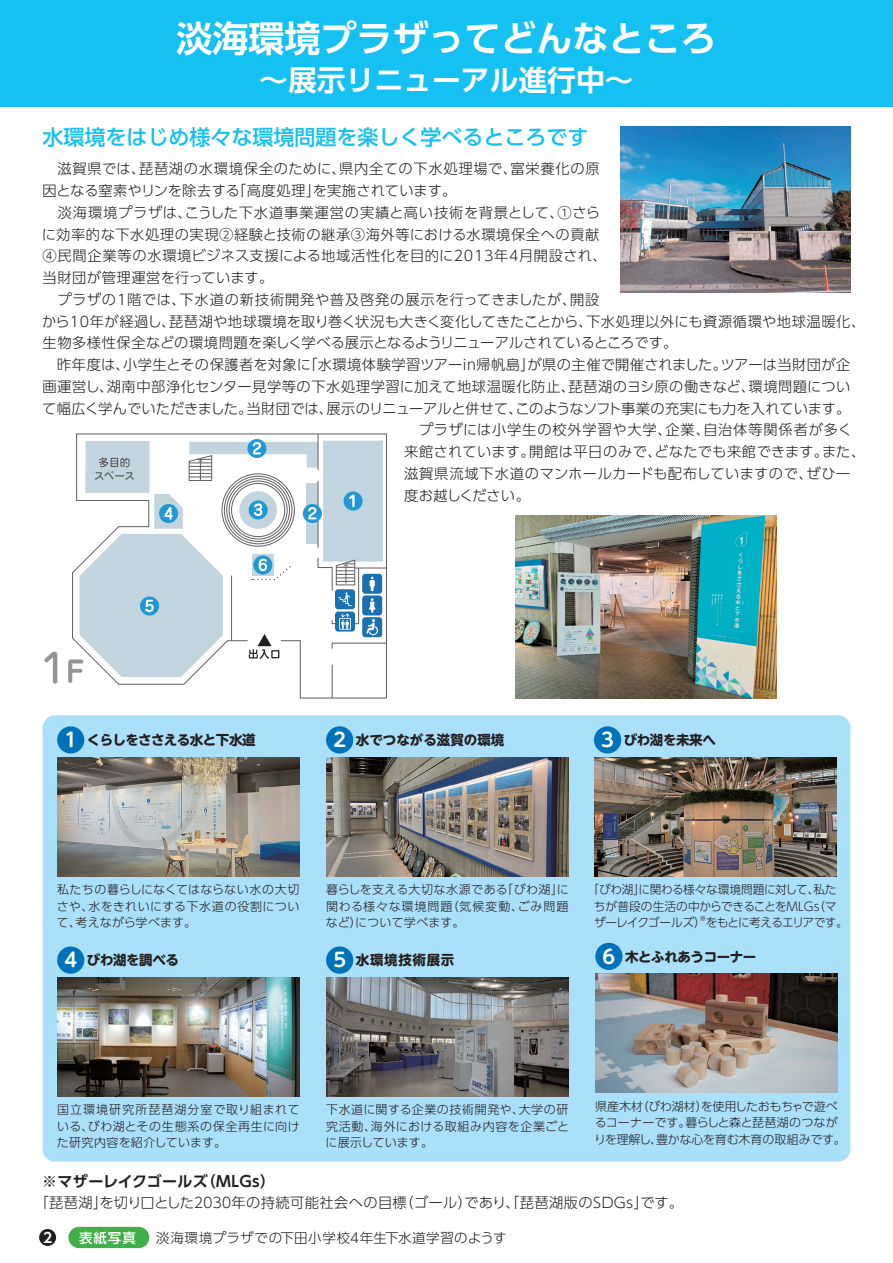
<style>
.page{position:relative;width:893px;height:1263px;background:#fff}
.page>*{position:absolute;margin:0;border:0;box-sizing:border-box;transform-origin:0 0}
.t1{font:700 36px "UD Shin Go Pro De";color:#fff}
.t2{font:700 28.8px "UD Shin Go Pro De";color:#fff}
.t3{font:500 21px "UD Shin Go Pro";color:#15c0f2}
.t4{font:700 15px "UD Shin Go Pro De";letter-spacing:.025em;color:#231f20}
.t5{font:300 14.25px "UD Shin Go Pro";letter-spacing:.03em;color:#231f20}
.t6{font:300 14.25px "UD Shin Go Pro";letter-spacing:.05em;color:#231f20}
.t7{font:300 14.25px "UD Shin Go Pro";letter-spacing:.06em;color:#231f20}
.t8{font:300 14.25px "UD Shin Go Pro";letter-spacing:-.005em;color:#231f20}
.t9{font:300 14.25px "UD Shin Go Pro";color:#231f20}
.t10{font:300 14.25px "UD Shin Go Pro";letter-spacing:.055em;color:#231f20}
.t11{font:300 14.25px "UD Shin Go Pro";letter-spacing:.01em;color:#231f20}
.t12{font:700 13.8px "UD Shin Go Pro De";color:#fff}
.t13{font:700 13.5px "UD Shin M Go Pro";letter-spacing:-.03em;color:#231f20}
.t14{font:300 13.5px "UD Shin Go Pro";letter-spacing:.03em;color:#231f20}
.t15{font:700 13.5px "UD Shin M Go Pro";letter-spacing:-.05em;color:#231f20}
.t16{font:700 13.5px "UD Shin M Go Pro";color:#231f20}
.t17{font:700 13.5px "UD Shin M Go Pro";letter-spacing:.05em;color:#231f20}
.t18{font:500 13.5px "UD Shin Go Pro";color:#fff}
.t19{font:300 12px/16.5px "UD Shin Go Pro";letter-spacing:.01em;color:#231f20;text-align:justify}
.t20{font:300 12px/16.5px "UD Shin Go Pro";letter-spacing:-.03em;color:#231f20}
.t21{font:300 12px/16.5px "UD Shin Go Pro";letter-spacing:-.02em;color:#231f20}
.t22{font:300 7.05px "UD Shin Go Pro";color:#231f20}
.s1{font-family:"UD Shin M Go Pro De";font-size:19.2px;color:#fff}
</style>
<div class="page">
<div style="left:0;top:0;width:893px;height:106px;background:#15c0f2"></div>
<div style="left:68px;top:1227px;width:81px;height:21px;background:#40ae49;border-radius:11px"></div>
<img style="left:621px;top:127px;width:229px;height:166px">
<svg style="left:76px;top:433px;width:311px;height:266px"></svg>
<hr style="left:332px;top:665px;width:1px;height:33px;background:#636366">
<svg style="left:44px;top:651px;width:13px;height:33px"></svg>
<svg style="left:247px;top:439px;width:19px;height:19px"></svg>
<hr style="left:317px;top:434px;width:2px;height:36px;background:#636366">
<svg style="left:68px;top:441px;width:319px;height:242px"></svg>
<img style="left:515px;top:515px;width:261px;height:183px">
<div style="left:43px;top:715px;width:807px;height:447px;background:#aae0f9;border-radius:13px"></div>
<img style="left:57px;top:757px;width:242px;height:119px">
<div style="left:57px;top:726px;width:27px;height:27px;background:#0072bc;border-radius:50%"></div>
<img style="left:326px;top:757px;width:242px;height:119px">
<div style="left:326px;top:726px;width:27px;height:27px;background:#0072bc;border-radius:50%"></div>
<img style="left:594px;top:757px;width:242px;height:119px">
<div style="left:594px;top:726px;width:27px;height:27px;background:#0072bc;border-radius:50%"></div>
<img style="left:57px;top:977px;width:242px;height:119px">
<div style="left:57px;top:946px;width:27px;height:28px;background:#0072bc;border-radius:50%"></div>
<img style="left:326px;top:977px;width:242px;height:119px">
<div style="left:326px;top:946px;width:27px;height:28px;background:#0072bc;border-radius:50%"></div>
<img style="left:595px;top:974px;width:243px;height:119px">
<div style="left:595px;top:943px;width:27px;height:27px;background:#0072bc;border-radius:50%"></div>
<div style="left:39px;top:1229px;width:17px;height:17px;background:#231f20;border-radius:50%"></div>
<h1 class="t1" style="left:176px;top:9px;width:542px">淡海環境プラザってどんなところ</h1>
<h2 class="t2" style="left:259px;top:57px;width:376px">～展示リニューアル進行中～</h2>
<h3 class="t3" style="left:43px;top:120px;width:548px">水環境をはじめ様々な環境問題を楽しく学べるところです</h3>
<p class="t6" style="left:43px;top:157px;width:559px">　滋賀県では、琵琶湖の水環境保全のために、県内全ての下水処理場で、富栄養化の原</p>
<p class="t11" style="left:43px;top:179px;width:415px">因となる窒素やリンを除去する「高度処理」を実施されています。</p>
<p class="t10" style="left:43px;top:201px;width:559px">　淡海環境プラザは、こうした下水道事業運営の実績と高い技術を背景として、①さら</p>
<p class="t5" style="left:42px;top:223px;width:559px">に効率的な下水処理の実現②経験と技術の継承③海外等における水環境保全への貢献</p>
<p class="t6" style="left:43px;top:244px;width:566px">④民間企業等の水環境ビジネス支援による地域活性化を目的に2013年4月開設され、</p>
<p class="t5" style="left:43px;top:266px;width:232px">当財団が管理運営を行っています。</p>
<p class="t7" style="left:43px;top:288px;width:558px">　プラザの1階では、下水道の新技術開発や普及啓発の展示を行ってきましたが、開設</p>
<p class="t5" style="left:42px;top:310px;width:824px">から10年が経過し、琵琶湖や地球環境を取り巻く状況も大きく変化してきたことから、下水処理以外にも資源循環や地球温暖化、</p>
<p class="t9" style="left:43px;top:331px;width:636px">生物多様性保全などの環境問題を楽しく学べる展示となるようリニューアルされているところです。</p>
<p class="t5" style="left:43px;top:353px;width:809px">　昨年度は、小学生とその保護者を対象に「水環境体験学習ツアーin帰帆島」が県の主催で開催されました。ツアーは当財団が企</p>
<p class="t5" style="left:43px;top:375px;width:809px">画運営し、湖南中部浄化センター見学等の下水処理学習に加えて地球温暖化防止、琵琶湖のヨシ原の働きなど、環境問題につい</p>
<p class="t8" style="left:42px;top:397px;width:810px">て幅広く学んでいただきました。当財団では、展示のリニューアルと併せて、このようなソフト事業の充実にも力を入れています。</p>
<p class="t7" style="left:404px;top:418px;width:449px">　プラザには小学生の校外学習や大学、企業、自治体等関係者が多く</p>
<p class="t5" style="left:404px;top:440px;width:463px">来館されています。開館は平日のみで、どなたでも来館できます。また、</p>
<p class="t5" style="left:404px;top:462px;width:448px">滋賀県流域下水道のマンホールカードも配布していますので、ぜひ一</p>
<p class="t8" style="left:404px;top:484px;width:127px">度お越しください。</p>
<p class="t15" style="left:64px;top:729px;width:193px"><span class="s1">1</span> くらしをささえる水と下水道</p>
<p class="t16" style="left:333px;top:729px;width:172px"><span class="s1">2</span> 水でつながる滋賀の環境</p>
<p class="t13" style="left:601px;top:729px;width:116px"><span class="s1">3</span> びわ湖を未来へ</p>
<p class="t19" style="left:57px;top:881px;width:244px">私たちの暮らしになくてはならない水の大切さや、水をきれいにする下水道の役割について、考えながら学べます。</p>
<p class="t13" style="left:64px;top:949px;width:116px"><span class="s1">4</span> びわ湖を調べる</p>
<p class="t19" style="left:326px;top:881px;width:244px">暮らしを支える大切な水源である「びわ湖」に関わる様々な環境問題（気候変動、ごみ問題など）について学べます。</p>
<p class="t17" style="left:333px;top:949px;width:123px"><span class="s1">5</span> 水環境技術展示</p>
<p class="t20" style="left:594px;top:881px;width:255px;text-indent:-6px">「びわ湖」に関わる様々な環境問題に対して、私たちが普段の生活の中からできることをMLGs（マザーレイクゴールズ）をもとに考えるエリアです。</p>
<p class="t22" style="left:699px;top:913px;width:8px">※</p>
<p class="t13" style="left:603px;top:945px;width:155px"><span class="s1">6</span> 木とふれあうコーナー</p>
<p class="t19" style="left:57px;top:1101px;width:244px">国立環境研究所琵琶湖分室で取り組まれている、びわ湖とその生態系の保全再生に向けた研究内容を紹介しています。</p>
<p class="t19" style="left:326px;top:1101px;width:245px">下水道に関する企業の技術開発や、大学の研究活動、海外における取組み内容を企業ごとに展示しています。</p>
<p class="t21" style="left:594px;top:1097px;width:253px">県産木材（びわ湖材）を使用したおもちゃで遊べるコーナーです。暮らしと森と琵琶湖のつながりを理解し、豊かな心を育む木育の取組みです。</p>
<p class="t4" style="left:42px;top:1169px;width:234px">※マザーレイクゴールズ（MLGs）</p>
<p class="t5" style="left:34px;top:1191px;width:650px">「琵琶湖」を切り口とした２０３０年の持続可能社会への目標（ゴール）であり、「琵琶湖版のSDGs」です。</p>
<p class="t12" style="left:43px;top:1226px;width:11px">2</p>
<p class="t18" style="left:79px;top:1226px;width:58px">表紙写真</p>
<p class="t14" style="left:156px;top:1226px;width:352px">淡海環境プラザでの下田小学校4年生下水道学習のようす</p>
</div>
